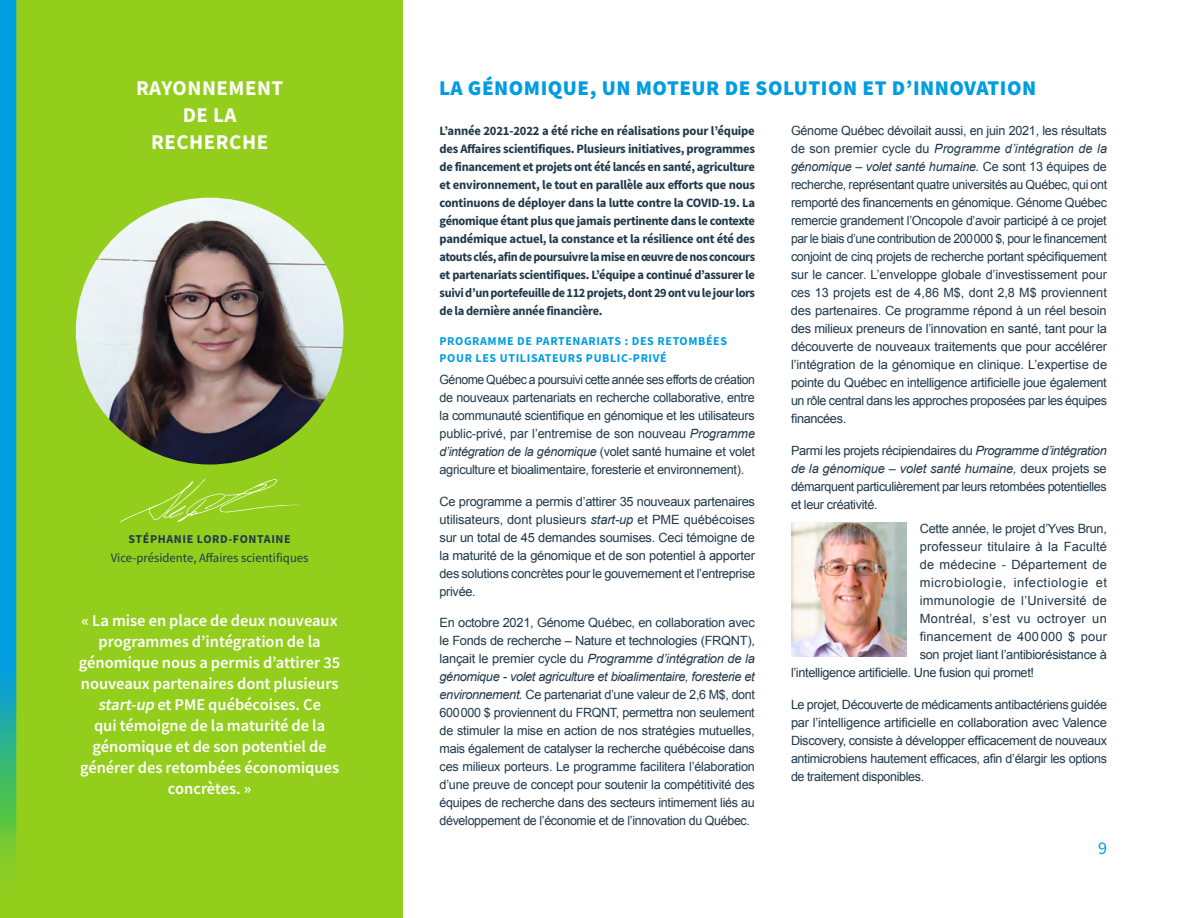
<style>
.page{position:relative;width:1188px;height:918px;background:#fff}
.page>*{position:absolute;margin:0;border:0;box-sizing:border-box;transform-origin:0 0}
.t1{font:900 21px "Source Sans Pro";letter-spacing:.025em;color:#009de1}
.t2{font:700 21px/27px "Source Sans Pro";letter-spacing:.025em;color:#fff;text-align:center}
.t3{font:18px "Source Sans Pro";color:#009de1}
.t4{font:600 16.5px/21px "Source Sans Pro";color:#fff;text-align:center}
.t5{font:12.75px/18px "Arial";letter-spacing:-.03em;color:#20394a;text-align:justify}
.t6{font:700 12.75px/18px "Source Sans Pro";letter-spacing:-.03em;color:#20394a;text-align:justify}
.t7{font:12.75px/18px "Arial";letter-spacing:-.03em;color:#20394a;text-align:justify;scale:.96 1}
.t8{font:12.75px "Arial";letter-spacing:.01em;color:#20394a}
.t9{font:12.75px "Source Sans Pro";color:#20394a}
.t10{font:12.75px "Arial";letter-spacing:.04em;color:#20394a}
.t11{font:12.75px "Arial";letter-spacing:.02em;color:#20394a}
.t12{font:12.75px "Arial";letter-spacing:.025em;color:#20394a}
.t13{font:12.75px "Arial";letter-spacing:.015em;color:#20394a}
.t14{font:700 12px/16.5px "Source Sans Pro";letter-spacing:.05em;color:#009de1}
.t15{font:700 12px "Source Sans Pro";letter-spacing:.05em;color:#20394a}
.s1{font-style:italic}
</style>
<div class="page">
<div style="left:0;top:0;width:403px;height:918px;background:#93ce1d"></div>
<svg style="left:0;top:0;width:16px;height:867px;background:#0da3c8"></svg>
<img style="left:76px;top:198px;width:267px;height:267px;border-radius:134px">
<svg style="left:119px;top:479px;width:180px;height:44px"></svg>
<img style="left:791px;top:522px;width:115px;height:135px">
<h1 class="t2" style="left:136px;top:74px;width:149px">RAYONNEMENT<br>DE LA<br>RECHERCHE</h1>
<p class="t15" style="left:129px;top:531px;width:164px">STÉPHANIE LORD-FONTAINE</p>
<p class="t9" style="left:111px;top:550px;width:199px">Vice-présidente, Affaires scientifiques</p>
<p class="t4" style="left:79px;top:610px;width:263px">« La mise en place de deux nouveaux programmes d’intégration de la génomique nous a permis d’attirer 35 nouveaux partenaires dont plusieurs <span class="s1">start-up</span> et PME québécoises. Ce<br>qui témoigne de la maturité de la génomique et de son potentiel de générer des retombées économiques concrètes. »</p>
<h1 class="t1" style="left:439px;top:73px;width:599px">LA GÉNOMIQUE, UN MOTEUR DE SOLUTION ET D’INNOVATION</h1>
<p class="t6" style="left:440px;top:122px;width:317px">L’année 2021-2022 a été riche en réalisations pour l’équipe des Affaires scientifiques. Plusieurs initiatives, programmes de financement et projets ont été lancés en santé, agriculture et environnement, le tout en parallèle aux efforts que nous continuons de déployer dans la lutte contre la COVID-19. La génomique étant plus que jamais pertinente dans le contexte pandémique actuel, la constance et la résilience ont été des atouts clés, afin de poursuivre la mise en œuvre de nos concours et partenariats scientifiques. L’équipe a continué d’assurer le suivi d’un portefeuille de 112 projets, dont 29 ont vu le jour lors de la dernière année financière.</p>
<p class="t14" style="left:440px;top:333px;width:289px">PROGRAMME DE PARTENARIATS : DES RETOMBÉES<br>POUR LES UTILISATEURS PUBLIC-PRIVÉ</p>
<p class="t7" style="left:440px;top:371px;width:330px">Génome Québec a poursuivi cette année ses efforts de création de nouveaux partenariats en recherche collaborative, entre la communauté scientifique en génomique et les utilisateurs public-privé, par l’entremise de son nouveau <span class="s1">Programme d’intégration de la génomique</span> (volet santé humaine et volet agriculture et bioalimentaire, foresterie et environnement).</p>
<p class="t5" style="left:440px;top:492px;width:317px">Ce programme a permis d’attirer 35 nouveaux partenaires utilisateurs, dont plusieurs <span class="s1">start-up</span> et PME québécoises sur un total de 45 demandes soumises. Ceci témoigne de la maturité de la génomique et de son potentiel à apporter des solutions concrètes pour le gouvernement et l’entreprise privée.</p>
<p class="t5" style="left:440px;top:614px;width:317px">En octobre 2021, Génome Québec, en collaboration avec le Fonds de recherche – Nature et technologies (FRQNT), lançait le premier cycle du <span class="s1">Programme d’intégration de la génomique - volet agriculture et bioalimentaire, foresterie et environnement.</span> Ce partenariat d’une valeur de 2,6 M$, dont 600000 $ proviennent du FRQNT, permettra non seulement de stimuler la mise en action de nos stratégies mutuelles, mais également de catalyser la recherche québécoise dans ces milieux porteurs. Le programme facilitera l’élaboration d’une preuve de concept pour soutenir la compétitivité des équipes de recherche dans des secteurs intimement liés au développement de l’économie et de l’innovation du Québec.</p>
<p class="t5" style="left:791px;top:122px;width:318px">Génome Québec dévoilait aussi, en juin 2021, les résultats de son premier cycle du <span class="s1">Programme d’intégration de la génomique – volet santé humaine.</span> Ce sont 13 équipes de recherche, représentant quatre universités au Québec, qui ont remporté des financements en génomique. Génome Québec remercie grandement l’Oncopole d’avoir participé à ce projet par le biais d’une contribution de 200000 $, pour le financement conjoint de cinq projets de recherche portant spécifiquement sur le cancer. L’enveloppe globale d’investissement pour ces 13 projets est de 4,86 M$, dont 2,8 M$ proviennent des partenaires. Ce programme répond à un réel besoin des milieux preneurs de l’innovation en santé, tant pour la découverte de nouveaux traitements que pour accélérer l’intégration de la génomique en clinique. L’expertise de pointe du Québec en intelligence artificielle joue également un rôle central dans les approches proposées par les équipes financées.</p>
<p class="t5" style="left:791px;top:441px;width:317px">Parmi les projets récipiendaires du <span class="s1">Programme d’intégration de la génomique – volet santé humaine,</span> deux projets se démarquent particulièrement par leurs retombées potentielles et leur créativité.</p>
<p class="t5" style="left:920px;top:520px;width:189px">Cette année, le projet d’Yves Brun,</p>
<p class="t8" style="left:920px;top:539px;width:189px">professeur titulaire à la Faculté</p>
<p class="t8" style="left:920px;top:557px;width:189px">de médecine - Département de</p>
<p class="t10" style="left:920px;top:575px;width:189px">microbiologie, infectiologie et</p>
<p class="t11" style="left:920px;top:593px;width:189px">immunologie de l’Université de</p>
<p class="t12" style="left:920px;top:611px;width:189px">Montréal, s’est vu octroyer un</p>
<p class="t13" style="left:920px;top:629px;width:189px">financement de 400 000 $ pour</p>
<p class="t5" style="left:920px;top:646px;width:189px">son projet liant l’antibiorésistance à</p>
<p class="t5" style="left:791px;top:664px;width:245px">l’intelligence artificielle. Une fusion qui promet!</p>
<p class="t5" style="left:791px;top:696px;width:318px">Le projet, Découverte de médicaments antibactériens guidée par l’intelligence artificielle en collaboration avec Valence Discovery, consiste à développer efficacement de nouveaux antimicrobiens hautement efficaces, afin d’élargir les options de traitement disponibles.</p>
<h2 class="t3" style="left:1098px;top:837px;width:10px">9</h2>
</div>
